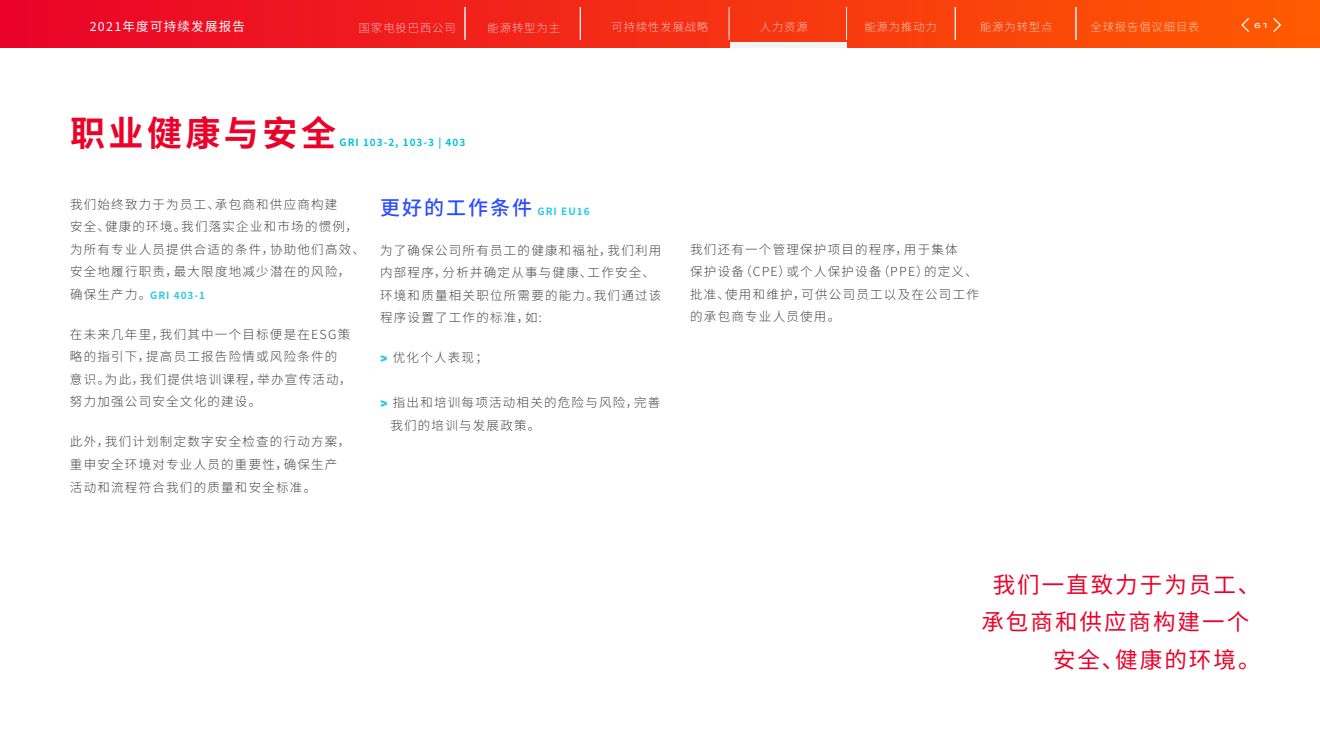
<style>
.page{position:relative;width:1320px;height:743px;background:#fff}
.page>*{position:absolute;margin:0;border:0;box-sizing:border-box;transform-origin:0 0}
.t1{font:700 35px "Noto Sans SC";letter-spacing:.1em;color:#ea0229}
.t2{font:22.5px "Noto Sans SC";letter-spacing:.09em;color:#ea0229}
.t3{font:500 20px "Noto Sans SC";letter-spacing:.1em;color:#2b4dff}
.t4{font:300 12.5px/22.5px "Noto Sans SC";letter-spacing:.1em;color:#474747}
.t5{font:12.5px "Noto Sans SC";letter-spacing:.1em;color:#fff}
.t6{font:100 11.25px "Noto Sans SC";letter-spacing:.085em;color:#fff}
.t7{font:700 10px "Noto Sans SC";letter-spacing:.1em;color:#00c1de}
.t8{font:700 10px "Noto Sans SC";letter-spacing:.1em;color:#26cae3}
.t9{font:500 expanded 7.5px "Venn";color:#fff}
.s1{font-weight:300;font-size:12.5px;color:#474747}
.s2{font-weight:700;font-size:10px;color:#26cae3}
.s3{font-family:"Encode Sans Expanded";font-weight:900;color:#26cae3}
</style>
<div class="page">
<div style="left:0;top:0;width:1320px;height:48px;background:linear-gradient(to right,#ea0229,#ff5b01)"></div>
<svg style="left:1240px;top:17px;width:11px;height:16px"></svg>
<svg style="left:1272px;top:17px;width:10px;height:16px"></svg>
<div style="left:730px;top:42px;width:116px;height:6px;background:#f3f4f4"></div>
<hr style="left:465px;top:7px;width:1px;height:33px;background:#f3f4f4">
<hr style="left:580px;top:7px;width:1px;height:33px;background:#f3f4f4">
<hr style="left:955px;top:7px;width:1px;height:33px;background:#f3f4f4">
<hr style="left:1076px;top:7px;width:1px;height:33px;background:#f3f4f4">
<hr style="left:729px;top:7px;width:1px;height:33px;background:#f3f4f4">
<hr style="left:846px;top:7px;width:1px;height:33px;background:#f3f4f4">
<p class="t5" style="left:90px;top:20px;width:157px">2021年度可持续发展报告</p>
<p class="t6" style="left:359px;top:21px;width:98px">国家电投巴西公司</p>
<p class="t6" style="left:488px;top:22px;width:74px">能源转型为主</p>
<p class="t6" style="left:612px;top:21px;width:98px">可持续性发展战略</p>
<p class="t6" style="left:760px;top:21px;width:49px">人力资源</p>
<p class="t6" style="left:864px;top:21px;width:74px">能源为推动力</p>
<p class="t6" style="left:980px;top:21px;width:74px">能源为转型点</p>
<p class="t6" style="left:1090px;top:21px;width:111px">全球报告倡议细目表</p>
<h1 class="t1" style="left:70px;top:113px;width:267px">职业健康与安全</h1>
<p class="t7" style="left:340px;top:136px;width:127px">GRI 103-2, 103-3 | 403</p>
<p class="t4" style="left:70px;top:193px;width:296px">我们始终致力于为员工、承包商和供应商构建<br>安全、健康的环境。我们落实企业和市场的惯例，为所有专业人员提供合适的条件，协助他们高效、安全地履行职责，最大限度地减少潜在的风险，</p>
<p class="t8" style="left:70px;top:289px;width:137px"><span class="s1">确保生产力。</span>GRI 403-1</p>
<p class="t4" style="left:70px;top:323px;width:283px">在未来几年里，我们其中一个目标便是在ESG策略的指引下，提高员工报告险情或风险条件的意识。为此，我们提供培训课程，举办宣传活动，努力加强公司安全文化的建设。</p>
<p class="t4" style="left:70px;top:431px;width:282px">此外，我们计划制定数字安全检查的行动方案，重申安全环境对专业人员的重要性，确保生产活动和流程符合我们的质量和安全标准。</p>
<h3 class="t3" style="left:380px;top:196px;width:211px">更好的工作条件 <span class="s2">GRI EU16</span></h3>
<p class="t4" style="left:380px;top:239px;width:283px">为了确保公司所有员工的健康和福祉，我们利用内部程序，分析并确定从事与健康、工作安全、环境和质量相关职位所需要的能力。我们通过该程序设置了工作的标准，如:</p>
<p class="t4" style="left:380px;top:347px;width:109px"><span class="s3">ο</span> 优化个人表现；</p>
<p class="t4" style="left:390px;top:392px;width:272px;text-indent:-10px"><span class="s3">ο</span> 指出和培训每项活动相关的危险与风险，完善我们的培训与发展政策。</p>
<p class="t4" style="left:690px;top:238px;width:290px">我们还有一个管理保护项目的程序，用于集体<br>保护设备（CPE）或个人保护设备（PPE）的定义、批准、使用和维护，可供公司员工以及在公司工作的承包商专业人员使用。</p>
<p class="t9" style="left:1254px;top:20px;width:16px">61</p>
<h2 class="t2" style="left:993px;top:571px;width:269px">我们一直致力于为员工、</h2>
<h2 class="t2" style="left:981px;top:609px;width:269px">承包商和供应商构建一个</h2>
<h2 class="t2" style="left:1053px;top:646px;width:209px">安全、健康的环境。</h2>
</div>
